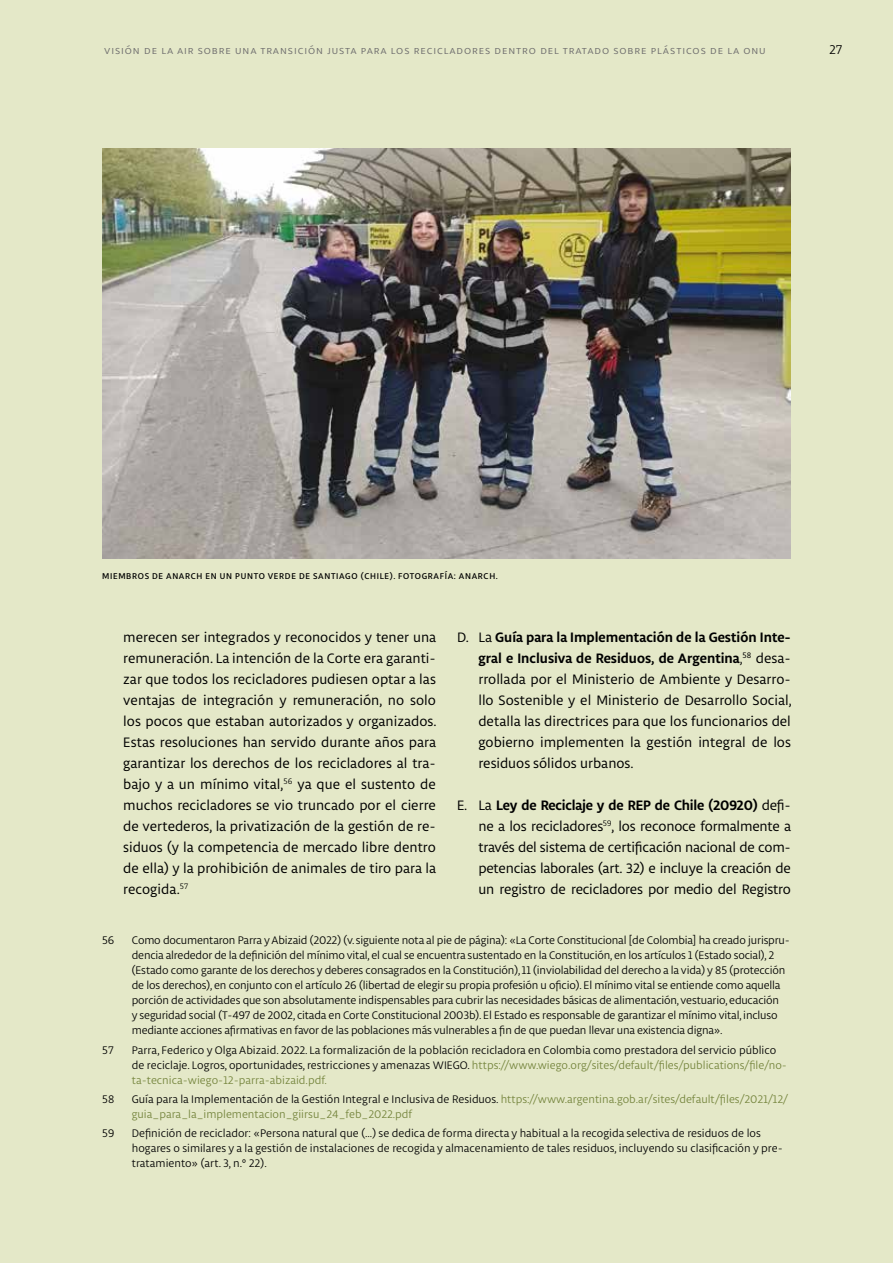
<style>
.page{position:relative;width:893px;height:1263px;background:#e4e8c8}
.page>*{position:absolute;margin:0;border:0;box-sizing:border-box;transform-origin:0 0}
.t1{font:14.55px/21px "Libertad";color:#000;text-align:justify}
.t2{font:13.5px "Libertad";color:#000}
.t3{font:12px "Libertad";letter-spacing:.075em;color:#706f6f}
.t4{font:11.7px/15px "Libertad";letter-spacing:-.015em;color:#000}
.t5{font:11.7px/15px "Libertad";color:#74843c}
.t6{font:500 9px "Libertad";letter-spacing:.075em;color:#000}
.s1{font-weight:700}
.s2{font-style:inherit}
.s3{color:#74843c}
.s4{color:#000}
</style>
<div class="page">
<img style="left:102px;top:148px;width:689px;height:410px">
<p class="t3" style="left:104px;top:43px;width:663px">visión de la air sobre una transición justa para los recicladores dentro del tratado sobre plásticos de la onu</p>
<p class="t2" style="left:829px;top:41px;width:15px">27</p>
<p class="t6" style="left:102px;top:570px;width:397px">MIEMBROS DE ANARCH EN UN PUNTO VERDE DE SANTIAGO (CHILE). FOTOGRAFÍA: ANARCH.</p>
<p class="t1" style="left:123px;top:626px;width:315px">merecen ser integrados y reconocidos y tener una remuneración. La intención de la Corte era garanti&shy;zar que todos los recicladores pudiesen optar a las ventajas de integración y remuneración, no solo los pocos que estaban autorizados y organizados.<br>Estas resoluciones han servido durante años para garantizar los derechos de los recicladores al tra&shy;bajo y a un mínimo vital,<sup>56</sup> ya que el sustento de muchos recicladores se vio truncado por el cierre de vertederos, la privatización de la gestión de re&shy;siduos (y la competencia de mercado libre dentro de ella) y la prohibición de animales de tiro para la recogida.<sup>57</sup></p>
<p class="t1" style="left:478px;top:626px;width:315px;text-indent:-21px">D. La <span class="s1">Guía para la Implementación de la Gestión Inte&shy;gral e Inclusiva de Residuos, de Argentina</span><span class="s2">,</span><sup>58</sup> desa&shy;rrollada por el Ministerio de Ambiente y Desarro&shy;llo Sostenible y el Ministerio de Desarrollo Social, detalla las directrices para que los funcionarios del gobierno implementen la gestión integral de los residuos sólidos urbanos.</p>
<p class="t1" style="left:478px;top:794px;width:314px;text-indent:-21px">E. La <span class="s1">Ley de Reciclaje y de REP de Chile (20920)</span> defi&shy;ne a los recicladores<sup>59</sup>, los reconoce formalmente a través del sistema de certificación nacional de com&shy;petencias laborales (art. 32) e incluye la creación de un registro de recicladores por medio del Registro</p>
<p class="t4" style="left:102px;top:933px;width:14px">56</p>
<p class="t4" style="left:132px;top:933px;width:660px">Como documentaron Parra y Abizaid (2022) (v. siguiente nota al pie de página): «La Corte Constitucional [de Colombia] ha creado jurispru&shy;dencia alrededor de la definición del mínimo vital, el cual se encuentra sustentado en la Constitución, en los artículos 1 (Estado social), 2 (Estado como garante de los derechos y deberes consagrados en la Constitución), 11 (inviolabilidad del derecho a la vida) y 85 (protección de los derechos), en conjunto con el artículo 26 (libertad de elegir su propia profesión u oficio). El mínimo vital se entiende como aquella porción de actividades que son absolutamente indispensables para cubrir las necesidades básicas de alimentación, vestuario, educación<br>y seguridad social (T-497 de 2002, citada en Corte Constitucional 2003b). El Estado es responsable de garantizar el mínimo vital, incluso mediante acciones afirmativas en favor de las poblaciones más vulnerables a fin de que puedan llevar una existencia digna».</p>
<p class="t4" style="left:102px;top:1042px;width:13px">57</p>
<p class="t4" style="left:132px;top:1042px;width:657px">Parra, Federico y Olga Abizaid. 2022. La formalización de la población recicladora en Colombia como prestadora del servicio público de reciclaje. Logros, oportunidades, restricciones y amenazas WIEGO. <span class="s3">https://www.wiego.org/sites/default/files/publications/file/no&shy;ta-tecnica-wiego-12-parra-abizaid.pdf.</span></p>
<p class="t4" style="left:102px;top:1091px;width:14px">58</p>
<p class="t5" style="left:132px;top:1091px;width:658px"><span class="s4">Guía para la Implementación de la Gestión Integral e Inclusiva de Residuos.</span> https://www.argentina.gob.ar/sites/default/files/2021/12/ guia_para_la_implementacion_giirsu_24_feb_2022.pdf</p>
<p class="t4" style="left:102px;top:1125px;width:14px">59</p>
<p class="t4" style="left:132px;top:1125px;width:652px">Definición de reciclador: «Persona natural que (…) se dedica de forma directa y habitual a la recogida selectiva de residuos de los hogares o similares y a la gestión de instalaciones de recogida y almacenamiento de tales residuos, incluyendo su clasificación y pre&shy;tratamiento» (art. 3, n.º 22).</p>
</div>
